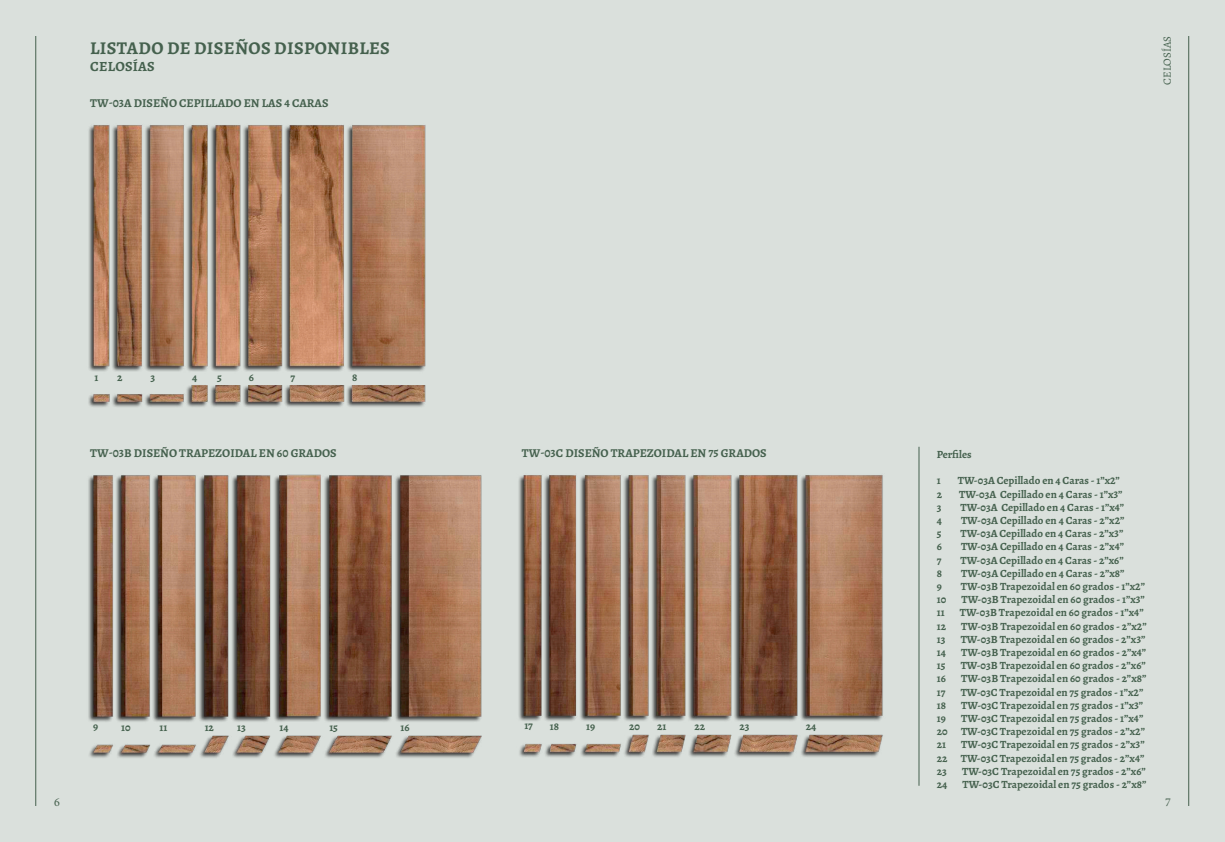
<style>
.page{position:relative;width:1225px;height:842px;background:#dae0dc}
.page>*{position:absolute;margin:0;border:0;box-sizing:border-box;transform-origin:0 0}
.t1{font:700 18px "Alegreya";letter-spacing:.02em;color:#45614e}
.t2{font:700 14px "Alegreya";letter-spacing:.02em;color:#45614e}
.t3{font:700 12px "Alegreya";color:#45614e}
.t4{font:12px "Minion Pro";color:#45614e}
.t5{font:700 11px/13.2px "Alegreya";color:#45614e}
.t6{font:11px "Alegreya";color:#45614e}
</style>
<div class="page">
<img style="left:35px;top:36px;width:391px;height:315px">
<img style="left:35px;top:351px;width:401px;height:455px">
<img style="left:436px;top:446px;width:484px;height:340px">
<h1 class="t1" style="left:90px;top:36px;width:301px">LISTADO DE DISEÑOS DISPONIBLES</h1>
<p class="t2" style="left:90px;top:57px;width:66px">CELOSÍAS</p>
<p class="t3" style="left:90px;top:95px;width:240px">TW-03A DISEÑO CEPILLADO EN LAS 4 CARAS</p>
<p class="t5" style="left:95px;top:370px;width:5px">1</p>
<p class="t5" style="left:117px;top:370px;width:7px">2</p>
<p class="t5" style="left:150px;top:370px;width:6px">3</p>
<p class="t5" style="left:192px;top:370px;width:7px">4</p>
<p class="t5" style="left:217px;top:370px;width:6px">5</p>
<p class="t5" style="left:249px;top:370px;width:7px">6</p>
<p class="t5" style="left:290px;top:370px;width:6px">7</p>
<p class="t5" style="left:352px;top:370px;width:7px">8</p>
<p class="t3" style="left:90px;top:445px;width:248px">TW-03B DISEÑO TRAPEZOIDAL EN 60 GRADOS</p>
<p class="t3" style="left:522px;top:445px;width:246px">TW-03C DISEÑO TRAPEZOIDAL EN 75 GRADOS</p>
<p class="t5" style="left:93px;top:720px;width:7px">9</p>
<p class="t5" style="left:121px;top:720px;width:11px">10</p>
<p class="t5" style="left:159px;top:720px;width:9px">11</p>
<p class="t5" style="left:205px;top:720px;width:11px">12</p>
<p class="t5" style="left:237px;top:720px;width:10px">13</p>
<p class="t5" style="left:279px;top:720px;width:11px">14</p>
<p class="t5" style="left:329px;top:720px;width:10px">15</p>
<p class="t5" style="left:400px;top:720px;width:11px">16</p>
<p class="t5" style="left:524px;top:719px;width:10px">17</p>
<p class="t5" style="left:550px;top:720px;width:11px">18</p>
<p class="t5" style="left:586px;top:720px;width:11px">19</p>
<p class="t5" style="left:629px;top:720px;width:12px">20</p>
<p class="t5" style="left:657px;top:720px;width:11px">21</p>
<p class="t5" style="left:694px;top:720px;width:12px">22</p>
<p class="t5" style="left:739px;top:720px;width:12px">23</p>
<p class="t5" style="left:806px;top:720px;width:12px">24</p>
<p class="t6" style="left:1160px;top:85px;width:50px;rotate:-90deg">CELOSÍAS</p>
<p class="t5" style="left:936px;top:447px;width:36px">Perfiles</p>
<p class="t5" style="left:936px;top:474px;width:5px">1</p>
<p class="t5" style="left:958px;top:474px;width:164px">TW-03A Cepillado en 4 Caras - 1”x2”</p>
<p class="t5" style="left:936px;top:487px;width:7px">2</p>
<p class="t5" style="left:959px;top:487px;width:165px">TW-03A Cepillado en 4 Caras - 1”x3”</p>
<p class="t5" style="left:936px;top:500px;width:6px">3</p>
<p class="t5" style="left:960px;top:500px;width:165px">TW-03A Cepillado en 4 Caras - 1”x4”</p>
<p class="t5" style="left:936px;top:513px;width:7px">4</p>
<p class="t5" style="left:961px;top:513px;width:165px">TW-03A Cepillado en 4 Caras - 2”x2”</p>
<p class="t5" style="left:936px;top:527px;width:6px">5</p>
<p class="t5" style="left:960px;top:527px;width:164px">TW-03A Cepillado en 4 Caras - 2”x3”</p>
<p class="t5" style="left:936px;top:540px;width:7px">6</p>
<p class="t5" style="left:961px;top:540px;width:165px">TW-03A Cepillado en 4 Caras - 2”x4”</p>
<p class="t5" style="left:936px;top:553px;width:6px">7</p>
<p class="t5" style="left:960px;top:553px;width:165px">TW-03A Cepillado en 4 Caras - 2”x6”</p>
<p class="t5" style="left:936px;top:566px;width:7px">8</p>
<p class="t5" style="left:961px;top:566px;width:165px">TW-03A Cepillado en 4 Caras - 2”x8”</p>
<p class="t5" style="left:936px;top:579px;width:7px">9</p>
<p class="t5" style="left:961px;top:579px;width:186px">TW-03B Trapezoidal en 60 grados - 1”x2”</p>
<p class="t5" style="left:936px;top:593px;width:11px">10</p>
<p class="t5" style="left:961px;top:593px;width:185px">TW-03B Trapezoidal en 60 grados - 1”x3”</p>
<p class="t5" style="left:936px;top:606px;width:9px">11</p>
<p class="t5" style="left:960px;top:606px;width:185px">TW-03B Trapezoidal en 60 grados - 1”x4”</p>
<p class="t5" style="left:936px;top:619px;width:11px">12</p>
<p class="t5" style="left:961px;top:619px;width:187px">TW-03B Trapezoidal en 60 grados - 2”x2”</p>
<p class="t5" style="left:936px;top:632px;width:10px">13</p>
<p class="t5" style="left:960px;top:632px;width:186px">TW-03B Trapezoidal en 60 grados - 2”x3”</p>
<p class="t5" style="left:936px;top:645px;width:11px">14</p>
<p class="t5" style="left:961px;top:645px;width:187px">TW-03B Trapezoidal en 60 grados - 2”x4”</p>
<p class="t5" style="left:936px;top:659px;width:10px">15</p>
<p class="t5" style="left:960px;top:659px;width:187px">TW-03B Trapezoidal en 60 grados - 2”x6”</p>
<p class="t5" style="left:936px;top:672px;width:11px">16</p>
<p class="t5" style="left:961px;top:672px;width:187px">TW-03B Trapezoidal en 60 grados - 2”x8”</p>
<p class="t5" style="left:936px;top:685px;width:10px">17</p>
<p class="t5" style="left:960px;top:685px;width:184px">TW-03C Trapezoidal en 75 grados - 1”x2”</p>
<p class="t5" style="left:936px;top:698px;width:11px">18</p>
<p class="t5" style="left:961px;top:698px;width:183px">TW-03C Trapezoidal en 75 grados - 1”x3”</p>
<p class="t5" style="left:936px;top:711px;width:11px">19</p>
<p class="t5" style="left:936px;top:711px;width:210px;text-indent:24px">TW-03C Trapezoidal en 75 grados - 1”x4”<br>20 TW-03C Trapezoidal en 75 grados - 2”x2”<br>21</p>
<p class="t5" style="left:936px;top:738px;width:209px;text-align:justify;text-indent:25px">TW-03C Trapezoidal en 75 grados - 2”x3” 22 TW-03C Trapezoidal en 75 grados - 2”x4” 23</p>
<p class="t5" style="left:962px;top:764px;width:185px">TW-03C Trapezoidal en 75 grados - 2”x6”</p>
<p class="t5" style="left:936px;top:777px;width:12px">24</p>
<p class="t5" style="left:962px;top:777px;width:185px">TW-03C Trapezoidal en 75 grados - 2”x8”</p>
<p class="t4" style="left:54px;top:794px;width:7px">6</p>
<p class="t4" style="left:1165px;top:794px;width:7px">7</p>
</div>
